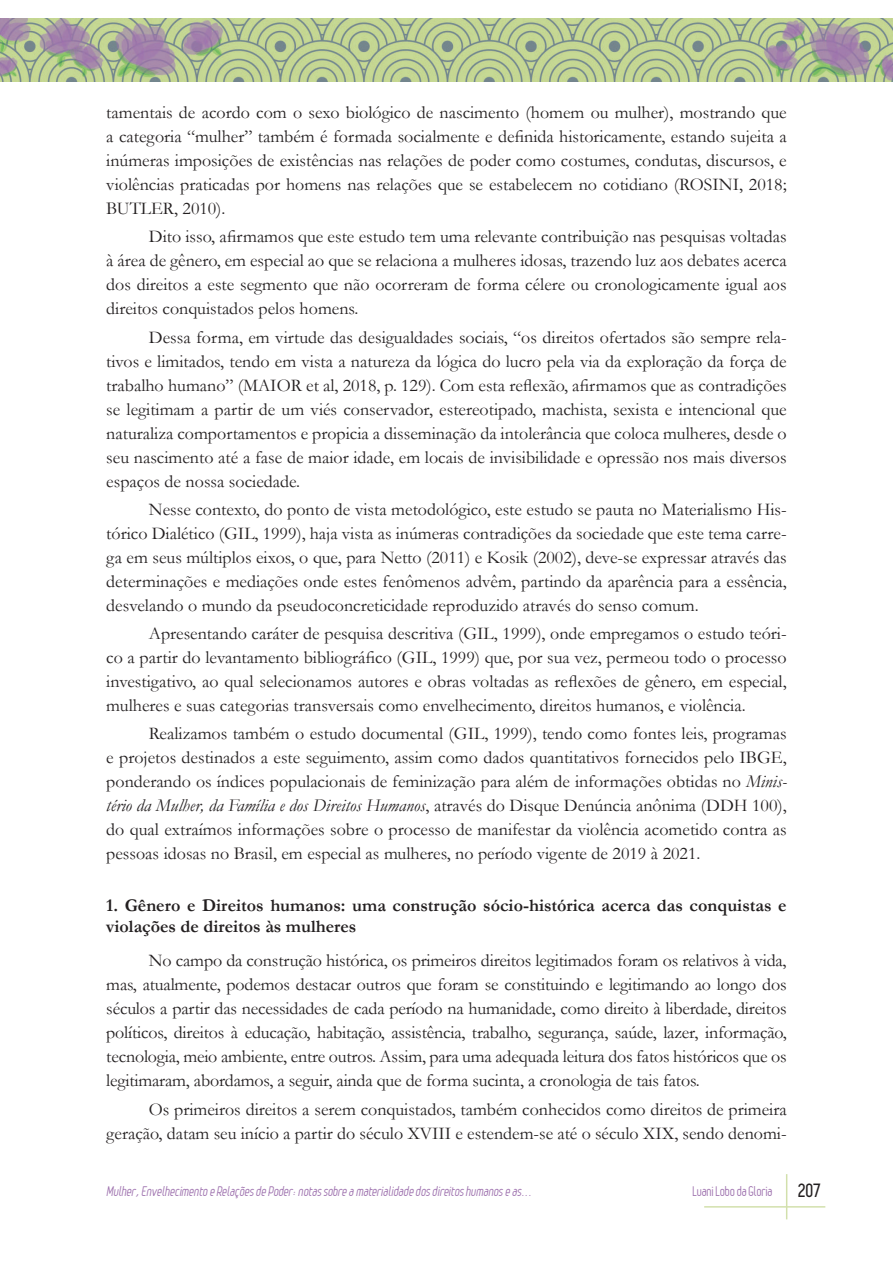
<style>
.page{position:relative;width:893px;height:1263px;background:#fff}
.page>*{position:absolute;margin:0;border:0;box-sizing:border-box;transform-origin:0 0}
.Texto{font:18px/24px "Garamond";color:#231f20;text-align:justify}
.Titulo_2{font:700 18px/21px "Garamond";color:#231f20}
.t1{font:700 18px "Leger";color:#231f20}
.t2{font:italic 13.5px "Leger";color:#9f73af}
.t3{font:13.5px "Leger";letter-spacing:-.01em;color:#9f73af}
.s1{font-style:italic}
</style>
<div class="page">
<hr style="left:786px;top:1174px;width:1px;height:45px;background:#d2e0ac">
<hr style="left:704px;top:1206px;width:121px;height:1px;background:#d2e0ac">
<img style="left:0;top:18px;width:893px;height:64px">
<p class="Texto" style="left:106px;top:100px;width:682px">tamentais de acordo com o sexo biológico de nascimento (homem ou mulher), mostrando que a categoria “mulher” também é formada socialmente e definida historicamente, estando sujeita a inúmeras imposições de existências nas relações de poder como costumes, condutas, discursos, e violências praticadas por homens nas relações que se estabelecem no cotidiano (ROSINI, 2018; BUTLER, 2010).</p>
<p class="Texto" style="left:106px;top:224px;width:682px;text-indent:43px">Dito isso, afirmamos que este estudo tem uma relevante contribuição nas pesquisas voltadas à área de gênero, em especial ao que se relaciona a mulheres idosas, trazendo luz aos debates acerca dos direitos a este segmento que não ocorreram de forma célere ou cronologicamente igual aos direitos conquistados pelos homens.</p>
<p class="Texto" style="left:106px;top:324px;width:682px;text-indent:43px">Dessa forma, em virtude das desigualdades sociais, “os direitos ofertados são sempre rela&shy;tivos e limitados, tendo em vista a natureza da lógica do lucro pela via da exploração da força de trabalho humano” (MAIOR et al, 2018, p. 129). Com esta reflexão, afirmamos que as contradições se legitimam a partir de um viés conservador, estereotipado, machista, sexista e intencional que naturaliza comportamentos e propicia a disseminação da intolerância que coloca mulheres, desde o seu nascimento até a fase de maior idade, em locais de invisibilidade e opressão nos mais diversos espaços de nossa sociedade.</p>
<p class="Texto" style="left:106px;top:497px;width:682px;text-indent:43px">Nesse contexto, do ponto de vista metodológico, este estudo se pauta no Materialismo His&shy;tórico Dialético (GIL, 1999), haja vista as inúmeras contradições da sociedade que este tema carre&shy;ga em seus múltiplos eixos, o que, para Netto (2011) e Kosik (2002), deve-se expressar através das determinações e mediações onde estes fenômenos advêm, partindo da aparência para a essência, desvelando o mundo da pseudoconcreticidade reproduzido através do senso comum.</p>
<p class="Texto" style="left:106px;top:621px;width:682px;text-indent:43px">Apresentando caráter de pesquisa descritiva (GIL, 1999), onde empregamos o estudo teóri&shy;co a partir do levantamento bibliográfico (GIL, 1999) que, por sua vez, permeou todo o processo investigativo, ao qual selecionamos autores e obras voltadas as reflexões de gênero, em especial, mulheres e suas categorias transversais como envelhecimento, direitos humanos, e violência.</p>
<p class="Texto" style="left:106px;top:721px;width:682px;text-indent:43px">Realizamos também o estudo documental (GIL, 1999), tendo como fontes leis, programas e projetos destinados a este seguimento, assim como dados quantitativos fornecidos pelo IBGE, ponderando os índices populacionais de feminização para além de informações obtidas no <span class="s1">Minis&shy;tério da Mulher, da Família e dos Direitos Humanos</span>, através do Disque Denúncia anônima (DDH 100), do qual extraímos informações sobre o processo de manifestar da violência acometido contra as pessoas idosas no Brasil, em especial as mulheres, no período vigente de 2019 à 2021.</p>
<p class="Titulo_2" style="left:106px;top:895px;width:682px">1. Gênero e Direitos humanos: uma construção sócio-histórica acerca das conquistas e violações de direitos às mulheres</p>
<p class="Texto" style="left:106px;top:948px;width:682px;text-indent:43px">No campo da construção histórica, os primeiros direitos legitimados foram os relativos à vida, mas, atualmente, podemos destacar outros que foram se constituindo e legitimando ao longo dos séculos a partir das necessidades de cada período na humanidade, como direito à liberdade, direitos políticos, direitos à educação, habitação, assistência, trabalho, segurança, saúde, lazer, informação, tecnologia, meio ambiente, entre outros. Assim, para uma adequada leitura dos fatos históricos que os legitimaram, abordamos, a seguir, ainda que de forma sucinta, a cronologia de tais fatos.</p>
<p class="Texto" style="left:106px;top:1096px;width:682px;text-align:right">Os primeiros direitos a serem conquistados, também conhecidos como direitos de primeira geração, datam seu início a partir do século XVIII e estendem-se até o século XIX, sendo denomi-</p>
<p class="t2" style="left:106px;top:1183px;width:430px">Mulher,Envelhecimento eRelaçõesdePoder:notassobreamaterialidadedosdireitoshumanoseas...</p>
<p class="t3" style="left:692px;top:1183px;width:82px">Luani Lobo da Gloria</p>
<p class="t1" style="left:798px;top:1180px;width:24px">207</p>
</div>
